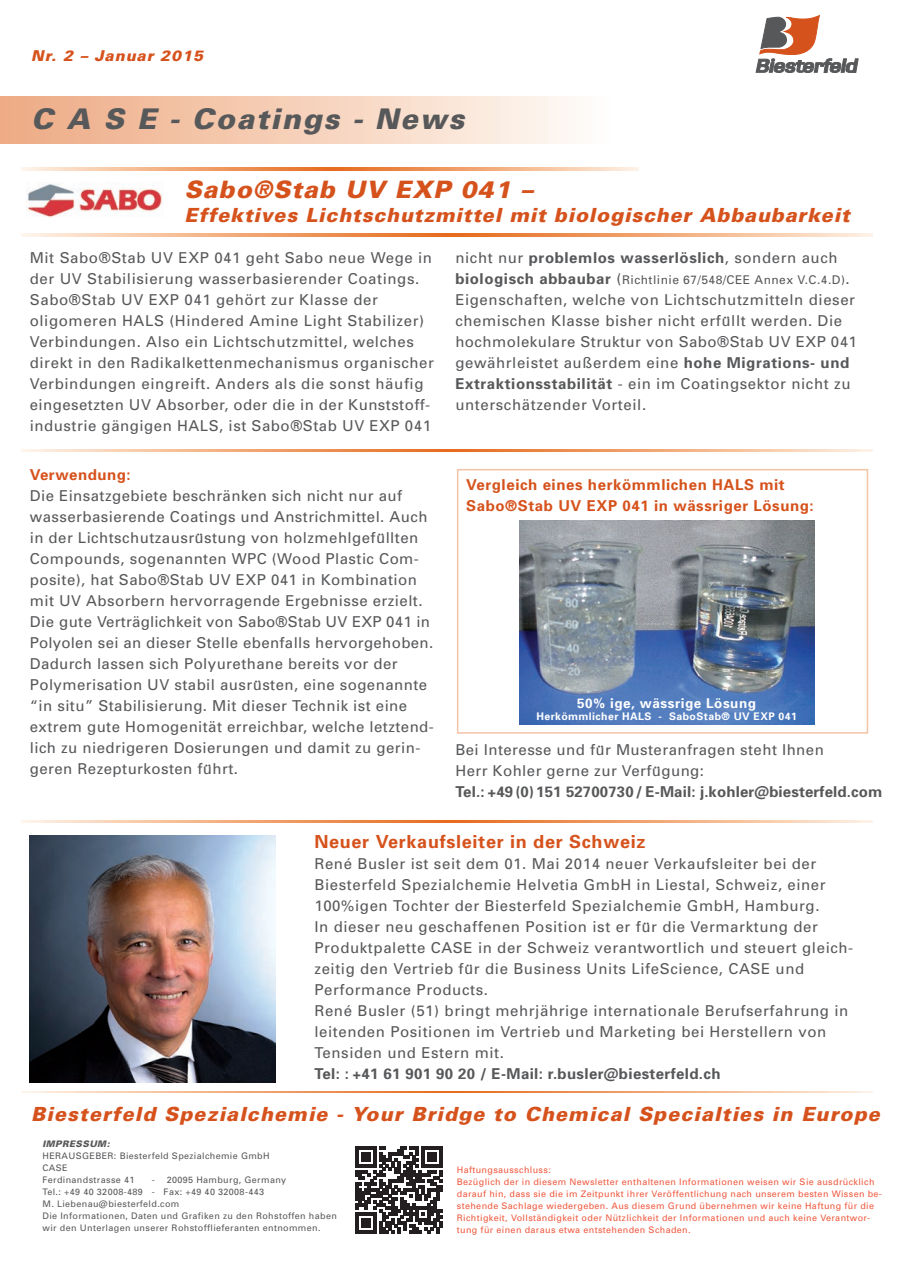
<style>
.page{position:relative;width:898px;height:1272px;background:#fff}
.page>*{position:absolute;margin:0;border:0;box-sizing:border-box;transform-origin:0 0}
.t1{font:italic 900 28.5px "Univers";letter-spacing:.065em;color:#57585a}
.t2{font:italic 900 24px "Univers";letter-spacing:.045em;color:#d6521c}
.t3{font:italic 900 19.5px "Univers";letter-spacing:.055em;color:#d6521c}
.t4{font:700 18px "Univers";letter-spacing:.04em;color:#d6521c}
.t5{font:15px/21px "Univers";letter-spacing:.04em;color:#57585a}
.t6{font:700 15px "Univers";letter-spacing:.025em;color:#57585a}
.t7{font:700 15px/21px "Univers";letter-spacing:.04em;color:#d6521c}
.t8{font:italic 900 15px "Univers";letter-spacing:.065em;color:#d6521c}
.t9{font:700 13.5px "Univers";letter-spacing:.04em;color:#fff}
.t10{font:12px "Univers";letter-spacing:.04em;color:#57585a}
.t11{font:700 10.5px "Univers";letter-spacing:.04em;color:#fff}
.t12{font:9px/12px "Univers";letter-spacing:.04em;color:#f0593e}
.t13{font:9px/12px "Univers";letter-spacing:.04em;color:#57585a}
.t14{font:italic 900 9px "Univers";letter-spacing:.045em;color:#57585a}
.s1{font-weight:400}
.s2{font-weight:700;font-size:15px}
.s3{font-size:15px}
.s4{font-family:"Baskerville";font-weight:700;font-style:italic}
.s5{font-weight:700}
</style>
<div class="page">
<svg style="left:755px;top:15px;width:102px;height:58px"></svg>
<svg style="left:21px;top:821px;width:851px;height:1px"></svg>
<svg style="left:355px;top:1146px;width:87px;height:87px"></svg>
<img style="left:30px;top:835px;width:245px;height:247px">
<svg style="left:21px;top:167px;width:617px;height:3px"></svg>
<svg style="left:21px;top:234px;width:851px;height:3px"></svg>
<img style="left:27px;top:182px;width:135px;height:35px">
<svg style="left:21px;top:1091px;width:851px;height:1px"></svg>
<img style="left:519px;top:520px;width:295px;height:205px">
<div style="left:456px;top:469px;width:411px;height:264px;border:2px solid #f4c4a7"></div>
<svg style="left:21px;top:450px;width:851px;height:1px"></svg>
<div style="left:0;top:96px;width:613px;height:48px;background:linear-gradient(to right,#eea981,#fffcf9)"></div>
<p class="t8" style="left:31px;top:50px;width:173px">Nr. 2 – Januar 2015</p>
<h1 class="t1" style="left:31px;top:108px;width:434px">C A S E - Coatings - News</h1>
<h2 class="t2" style="left:184px;top:180px;width:349px">Sabo®Stab UV EXP 041 –</h2>
<h3 class="t3" style="left:184px;top:208px;width:666px">Effektives Lichtschutzmittel mit biologischer Abbaubarkeit</h3>
<p class="t5" style="left:30px;top:248px;width:405px">Mit Sabo®Stab UV EXP 041 geht Sabo neue Wege in der UV Stabilisierung wasserbasierender Coatings.<br>Sabo®Stab UV EXP 041 gehört zur Klasse der oligomeren HALS (Hindered Amine Light Stabilizer)<br>Verbindungen. Also ein Lichtschutzmittel, welches direkt in den Radikalkettenmechanismus organischer Verbindungen eingreift. Anders als die sonst häufig eingesetzten UV Absorber, oder die in der Kunststoff&shy;industrie gängigen HALS, ist Sabo®Stab UV EXP 041</p>
<p class="t6" style="left:455px;top:252px;width:383px"><span class="s1">nicht nur</span> problemlos wasserlöslich<span class="s1">, sondern auch</span></p>
<p class="t10" style="left:455px;top:275px;width:395px"><span class="s2">biologisch abbaubar</span> <span class="s3">(</span>Richtlinie 67/548/CEE Annex V.C.4.D)<span class="s3">.</span></p>
<p class="t5" style="left:455px;top:290px;width:403px">Eigenschaften, welche von Lichtschutzmitteln dieser chemischen Klasse bisher nicht erfu<span class="s4">̈</span>llt werden. Die hochmolekulare Struktur von Sabo®Stab UV EXP 041 gewährleistet außerdem eine <span class="s5">hohe Migrations- und Extraktionsstabilität</span> - ein im Coatingsektor nicht zu unterschätzender Vorteil.</p>
<p class="t7" style="left:30px;top:465px;width:102px">Verwendung:</p>
<p class="t5" style="left:30px;top:486px;width:405px">Die Einsatzgebiete beschränken sich nicht nur auf wasserbasierende Coatings und Anstrichmittel. Auch in der Lichtschutzausru<span class="s4">̈</span>stung von holzmehlgefu<span class="s4">̈</span>llten Compounds, sogenannten WPC (Wood Plastic Com&shy;posite), hat Sabo®Stab UV EXP 041 in Kombination mit UV Absorbern hervorragende Ergebnisse erzielt.<br>Die gute Verträglichkeit von Sabo®Stab UV EXP 041 in Polyolen sei an dieser Stelle ebenfalls hervorgehoben.<br>Dadurch lassen sich Polyurethane bereits vor der Polymerisation UV stabil ausru<span class="s4">̈</span>sten, eine sogenannte “in situ” Stabilisierung. Mit dieser Technik ist eine extrem gute Homogenität erreichbar, welche letztend&shy;lich zu niedrigeren Dosierungen und damit zu gerin&shy;geren Rezepturkosten fu<span class="s4">̈</span>hrt.</p>
<p class="t7" style="left:466px;top:475px;width:349px">Vergleich eines herkömmlichen HALS mit<br>Sabo®Stab UV EXP 041 in wässriger Lösung:</p>
<p class="t9" style="left:577px;top:698px;width:180px">50% ige, wässrige Lösung</p>
<p class="t11" style="left:536px;top:712px;width:262px">Herkömmlicher HALS - SaboStab® UV EXP 041</p>
<p class="t5" style="left:455px;top:740px;width:428px">Bei Interesse und fu<span class="s4">̈</span>r Musteranfragen steht Ihnen<br>Herr Kohler gerne zur Verfu<span class="s4">̈</span>gung:<br><span class="s5">Tel.: +49 (0) 151 52700730 / E-Mail: j.kohler@biesterfeld.com</span></p>
<p class="t4" style="left:314px;top:835px;width:332px">Neuer Verkaufsleiter in der Schweiz</p>
<p class="t5" style="left:314px;top:854px;width:540px">René Busler ist seit dem 01. Mai 2014 neuer Verkaufsleiter bei der Biesterfeld Spezialchemie Helvetia GmbH in Liestal, Schweiz, einer 100%igen Tochter der Biesterfeld Spezialchemie GmbH, Hamburg.<br>In dieser neu geschaffenen Position ist er fu<span class="s4">̈</span>r die Vermarktung der Produktpalette CASE in der Schweiz verantwortlich und steuert gleich&shy;zeitig den Vertrieb fu<span class="s4">̈</span>r die Business Units LifeScience, CASE und Performance Products.<br>René Busler (51) bringt mehrjährige internationale Berufserfahrung in leitenden Positionen im Vertrieb und Marketing bei Herstellern von Tensiden und Estern mit.</p>
<p class="t6" style="left:314px;top:1068px;width:407px">Tel: : +41 61 901 90 20 / E-Mail: r.busler@biesterfeld.ch</p>
<h3 class="t3" style="left:31px;top:1106px;width:849px">Biesterfeld Spezialchemie - Your Bridge to Chemical Specialties in Europe</h3>
<p class="t14" style="left:42px;top:1140px;width:69px">IMPRESSUM:</p>
<p class="t13" style="left:42px;top:1150px;width:228px">HERAUSGEBER: Biesterfeld Spezialchemie GmbH<br>CASE<br>Ferdinandstrasse 41</p>
<p class="t13" style="left:42px;top:1174px;width:296px;text-indent:109px">- 20095 Hamburg, Germany<br>Tel.: +49 40 32008-489 - Fax: +49 40 32008-443<br>M. Liebenau@biesterfeld.com<br>Die Informationen, Daten und Grafiken zu den Rohstoffen haben wir den Unterlagen unserer Rohstofflieferanten entnommen.</p>
<p class="t12" style="left:456px;top:1164px;width:426px">Haftungsausschluss:<br>Bezüglich der in diesem Newsletter enthaltenen Informationen weisen wir Sie ausdrücklich darauf hin, dass sie die im Zeitpunkt ihrer Veröffentlichung nach unserem besten Wissen be&shy;stehende Sachlage wiedergeben. Aus diesem Grund übernehmen wir keine Haftung für die Richtigkeit, Vollständigkeit oder Nützlichkeit der Informationen und auch keine Verantwor&shy;tung für einen daraus etwa entstehenden Schaden.</p>
</div>
